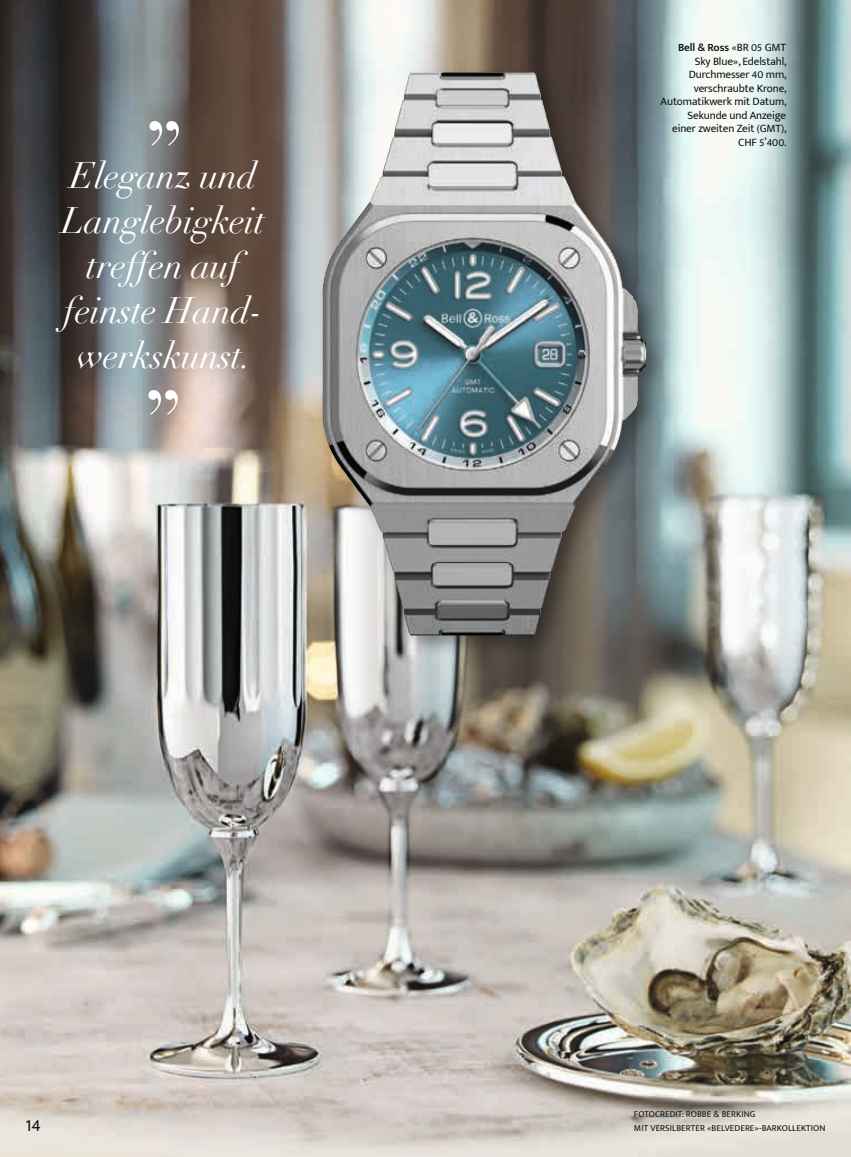
<style>
.page{position:relative;width:851px;height:1157px;background:#fff}
.page>*{position:absolute;margin:0;border:0;box-sizing:border-box;transform-origin:0 0}
.t1{font:90px "Didot";color:#fff}
.t2{font:italic 36px/45px "Didot";letter-spacing:-.01em;color:#fff;text-align:center}
.t3{font:18px "Mukta Mahee";color:#11110f}
.t4{font:11.25px/13.5px "Mukta Mahee";letter-spacing:-.01em;color:#11110f;text-align:right}
.t5{font:9px "Mukta Mahee";letter-spacing:.01em;color:#11110f}
.s1{font-weight:600}
</style>
<div class="page">
<img style="left:0;top:0;width:850px;height:1157px">
<div style="left:317px;top:67px;width:351px;height:590px;background:#11110f;opacity:.4"></div>
<img style="left:321px;top:72px;width:140px;height:370px">
<h1 class="t1" style="left:144px;top:102px;width:41px">”</h1>
<h2 class="t2" style="left:62px;top:153px;width:204px">Eleganz und<br>Langlebigkeit treffen auf feinste Hand&shy;werkskunst.</h2>
<h1 class="t1" style="left:143px;top:371px;width:41px">”</h1>
<p class="t4" style="left:660px;top:40px;width:128px"><span class="s1">Bell &amp; Ross</span> «BR 05 GMT<br>Sky Blue», Edelstahl,<br>Durchmesser 40 mm, verschraubte Krone,<br>Automatikwerk mit Datum,<br>Sekunde und Anzeige<br>einer zweiten Zeit (GMT),<br>CHF 5’400.</p>
<p class="t5" style="left:634px;top:1108px;width:123px">FOTOCREDIT: ROBBE &amp; BERKING</p>
<h3 class="t3" style="left:26px;top:1113px;width:17px">14</h3>
<p class="t5" style="left:634px;top:1122px;width:193px">MIT VERSILBERTER «BELVEDERE»-BARKOLLEKTION</p>
</div>
